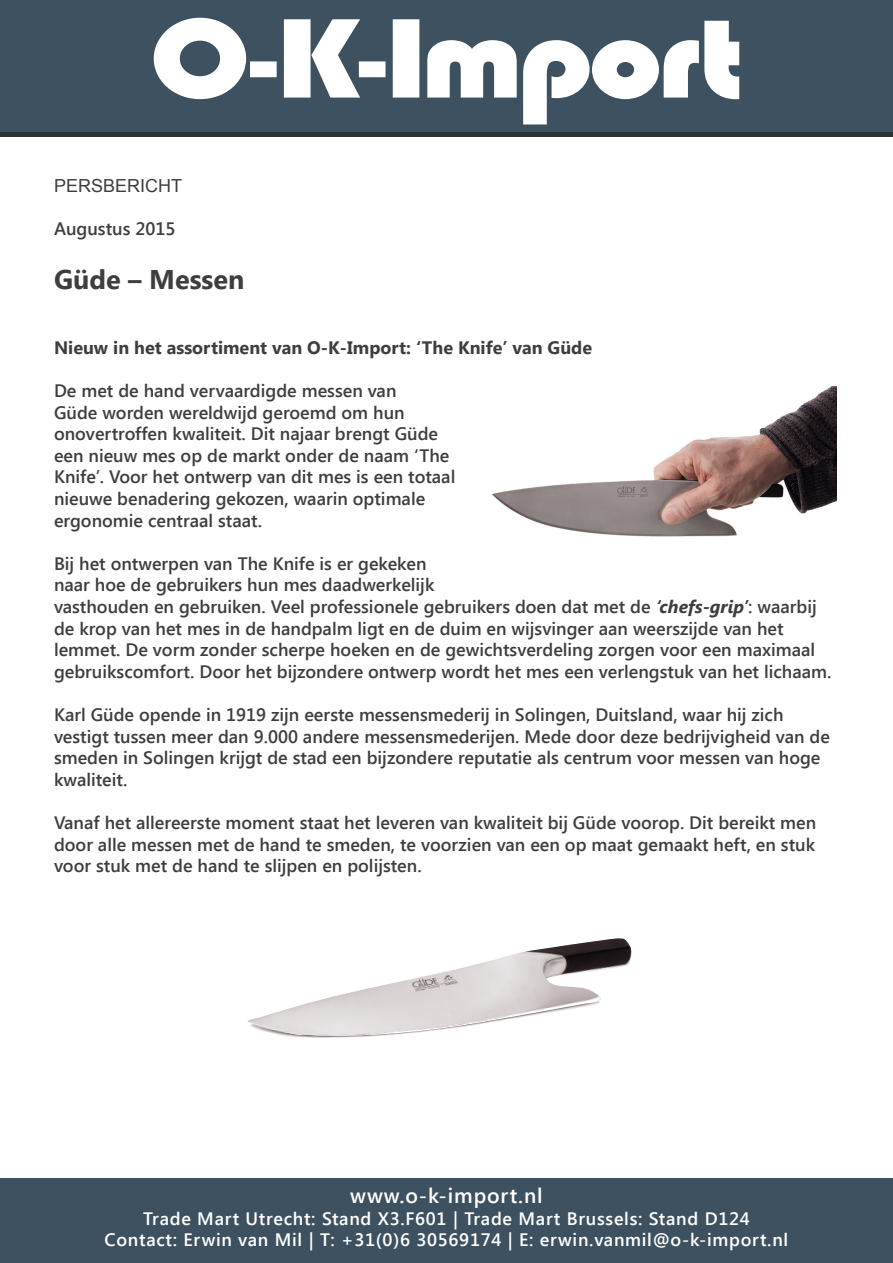
<style>
.page{position:relative;width:893px;height:1263px;background:#fff}
.page>*{position:absolute;margin:0;border:0;box-sizing:border-box;transform-origin:0 0}
.t1{font:700 27px "Segoe UI";color:#3e3e3f}
.t2{font:600 21px "Segoe UI";letter-spacing:.04em;color:#fff}
.t3{font:600 18px/21.6px "Segoe UI";color:#3e3e3f}
.t4{font:600 18px "Segoe UI";letter-spacing:.04em;color:#fff}
.t5{font:700 18px "Segoe UI";color:#3e3e3f}
.t6{font:18px "Arial";color:#3e3e3f}
.s1{font-weight:700;font-style:italic}
</style>
<div class="page">
<div style="left:0;top:1178px;width:893px;height:85px;background:#3e5161"></div>
<div style="left:0;top:0;width:893px;height:132px;background:#3e5161"></div>
<div style="left:0;top:132px;width:893px;height:5px;background:#2d3332"></div>
<svg style="left:154px;top:18px;width:585px;height:106px"></svg>
<img style="left:247px;top:938px;width:385px;height:100px">
<img style="left:492px;top:386px;width:344px;height:151px">
<p class="t6" style="left:54px;top:174px;width:130px">PERSBERICHT</p>
<p class="t3" style="left:54px;top:217px;width:123px">Augustus 2015</p>
<p class="t1" style="left:54px;top:260px;width:192px">Güde – Messen</p>
<p class="t5" style="left:54px;top:334px;width:540px">Nieuw in het assortiment van O-K-Import: ‘The Knife’ van Güde</p>
<p class="t3" style="left:54px;top:379px;width:403px">De met de hand vervaardigde messen van<br>Güde worden wereldwijd geroemd om hun onovertroffen kwaliteit. Dit najaar brengt Güde een nieuw mes op de markt onder de naam ‘The Knife’. Voor het ontwerp van dit mes is een totaal nieuwe benadering gekozen, waarin optimale ergonomie centraal staat.</p>
<p class="t3" style="left:54px;top:552px;width:779px">Bij het ontwerpen van The Knife is er gekeken<br>naar hoe de gebruikers hun mes daadwerkelijk<br>vasthouden en gebruiken. Veel professionele gebruikers doen dat met de <span class="s1">‘chefs-grip’</span>: waarbij de krop van het mes in de handpalm ligt en de duim en wijsvinger aan weerszijde van het lemmet. De vorm zonder scherpe hoeken en de gewichtsverdeling zorgen voor een maximaal gebruikscomfort. Door het bijzondere ontwerp wordt het mes een verlengstuk van het lichaam.</p>
<p class="t3" style="left:54px;top:703px;width:777px">Karl Güde opende in 1919 zijn eerste messensmederij in Solingen, Duitsland, waar hij zich vestigt tussen meer dan 9.000 andere messensmederijen. Mede door deze bedrijvigheid van de smeden in Solingen krijgt de stad een bijzondere reputatie als centrum voor messen van hoge kwaliteit.</p>
<p class="t3" style="left:54px;top:811px;width:764px;text-align:justify">Vanaf het allereerste moment staat het leveren van kwaliteit bij Güde voorop. Dit bereikt men door alle messen met de hand te smeden, te voorzien van een op maat gemaakt heft, en stuk voor stuk met de hand te slijpen en polijsten.</p>
<p class="t2" style="left:350px;top:1181px;width:194px">www.o-k-import.nl</p>
<p class="t4" style="left:143px;top:1206px;width:608px">Trade Mart Utrecht: Stand X3.F601 | Trade Mart Brussels: Stand D124</p>
<p class="t4" style="left:105px;top:1227px;width:685px">Contact: Erwin van Mil | T: +31(0)6 30569174 | E: erwin.vanmil@o-k-import.nl</p>
<p class="t4" style="left:147px;top:1206px;width:600px">Trade Mart Utrecht: Stand X3.F601 | Trade Mart Brussel: Stand D124</p>
<p class="t4" style="left:124px;top:1228px;width:647px">Contact: K m Wernsen | T: +31(0)6 83704607 | E: accounts@o-k import.nl</p>
</div>
